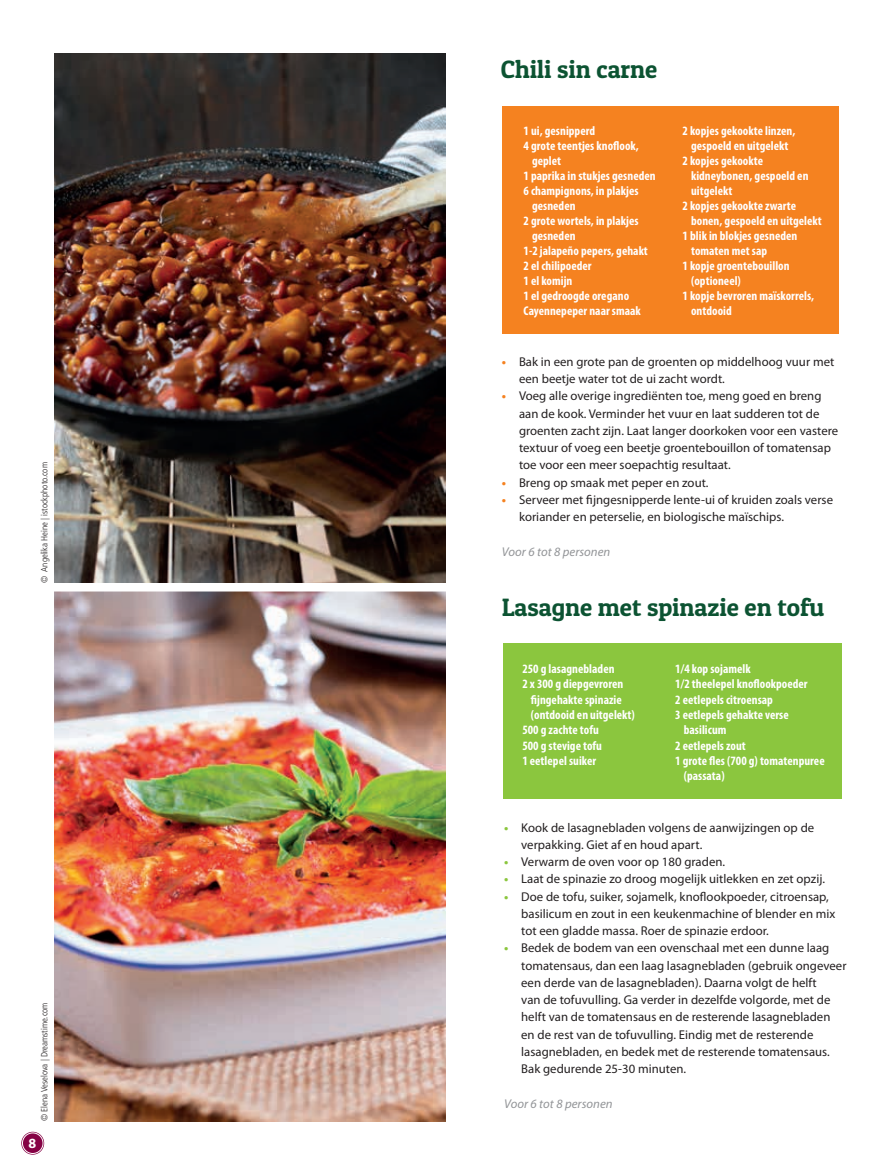
<style>
.page{position:relative;width:893px;height:1174px;background:#fff}
.page>*{position:absolute;margin:0;border:0;box-sizing:border-box;transform-origin:0 0}
.t1{font:25.2px "Patua One";color:#0c5332}
.t2{font:700 14.1px "Myriad Pro";color:#fff}
.t3{font:12.75px/17.2px "Myriad Pro";letter-spacing:.005em;color:#231f20}
.t4{font:700 condensed 12.75px "Myriad Pro";letter-spacing:.005em;color:#fff}
.t5{font:italic 12.75px "Myriad Pro";letter-spacing:.005em;color:#939598}
.t6{font:300 condensed 9px "Frutiger LT Std";color:#231f20}
.s1{font-weight:700;color:#f58220}
.s2{font-weight:700;color:#8bc63e}
</style>
<div class="page">
<svg style="left:21px;top:1131px;width:23px;height:23px"></svg>
<div style="left:22px;top:1132px;width:21px;height:21px;border:1px solid #fff;border-radius:50%"></div>
<div style="left:502px;top:106px;width:337px;height:227px;background:#f58220"></div>
<div style="left:503px;top:643px;width:338px;height:156px;background:#8bc63e"></div>
<img style="left:54px;top:591px;width:392px;height:530px">
<img style="left:54px;top:54px;width:392px;height:528px">
<p class="t6" style="left:39px;top:582px;width:122px;rotate:-90deg">© Angelika Heine | istockphoto.com</p>
<p class="t6" style="left:39px;top:1121px;width:120px;rotate:-90deg">© Elena Veselova | Dreamstime.com</p>
<p class="t2" style="left:29px;top:1133px;width:9px">8</p>
<h1 class="t1" style="left:501px;top:54px;width:158px">Chili sin carne</h1>
<p class="t4" style="left:523px;top:123px;width:73px">1 ui, gesnipperd</p>
<p class="t4" style="left:523px;top:138px;width:117px">4 grote teentjes knoflook,</p>
<p class="t4" style="left:532px;top:153px;width:31px">geplet</p>
<p class="t4" style="left:523px;top:168px;width:134px">1 paprika in stukjes gesneden</p>
<p class="t4" style="left:523px;top:183px;width:117px">6 champignons, in plakjes</p>
<p class="t4" style="left:532px;top:198px;width:45px">gesneden</p>
<p class="t4" style="left:523px;top:213px;width:117px">2 grote wortels, in plakjes</p>
<p class="t4" style="left:532px;top:228px;width:45px">gesneden</p>
<p class="t4" style="left:523px;top:243px;width:126px">1-2 jalapeño pepers, gehakt</p>
<p class="t4" style="left:523px;top:258px;width:70px">2 el chilipoeder</p>
<p class="t4" style="left:523px;top:273px;width:50px">1 el komijn</p>
<p class="t4" style="left:523px;top:288px;width:107px">1 el gedroogde oregano</p>
<p class="t4" style="left:523px;top:303px;width:119px">Cayennepeper naar smaak</p>
<p class="t4" style="left:683px;top:123px;width:114px">2 kopjes gekookte linzen,</p>
<p class="t4" style="left:691px;top:138px;width:99px">gespoeld en uitgelekt</p>
<p class="t4" style="left:683px;top:153px;width:82px">2 kopjes gekookte</p>
<p class="t4" style="left:691px;top:168px;width:119px">kidneybonen, gespoeld en</p>
<p class="t4" style="left:691px;top:183px;width:43px">uitgelekt</p>
<p class="t4" style="left:683px;top:198px;width:115px">2 kopjes gekookte zwarte</p>
<p class="t4" style="left:691px;top:213px;width:132px">bonen, gespoeld en uitgelekt</p>
<p class="t4" style="left:683px;top:228px;width:116px">1 blik in blokjes gesneden</p>
<p class="t4" style="left:691px;top:243px;width:78px">tomaten met sap</p>
<p class="t4" style="left:683px;top:258px;width:109px">1 kopje groentebouillon</p>
<p class="t4" style="left:691px;top:273px;width:51px">(optioneel)</p>
<p class="t4" style="left:683px;top:288px;width:133px">1 kopje bevroren maïskorrels,</p>
<p class="t4" style="left:691px;top:303px;width:42px">ontdooid</p>
<p class="t3" style="left:519px;top:352px;width:317px;text-indent:-17px"><span class="s1">•</span> Bak in een grote pan de groenten op middelhoog vuur met een beetje water tot de ui zacht wordt.</p>
<p class="t3" style="left:519px;top:387px;width:321px;text-indent:-17px"><span class="s1">•</span> Voeg alle overige ingrediënten toe, meng goed en breng aan de kook. Verminder het vuur en laat sudderen tot de groenten zacht zijn. Laat langer doorkoken voor een vastere textuur of voeg een beetje groentebouillon of tomatensap toe voor een meer soepachtig resultaat.</p>
<p class="t3" style="left:502px;top:473px;width:208px"><span class="s1">•</span> Breng op smaak met peper en zout.</p>
<p class="t3" style="left:519px;top:490px;width:316px;text-indent:-17px"><span class="s1">•</span> Serveer met fijngesnipperde lente-ui of kruiden zoals verse koriander en peterselie, en biologische maïschips.</p>
<p class="t5" style="left:502px;top:543px;width:110px">Voor 6 tot 8 personen</p>
<h1 class="t1" style="left:502px;top:591px;width:324px">Lasagne met spinazie en tofu</h1>
<p class="t4" style="left:522px;top:661px;width:94px">250 g lasagnebladen</p>
<p class="t4" style="left:522px;top:676px;width:103px">2 x 300 g diepgevroren</p>
<p class="t4" style="left:531px;top:691px;width:92px">fijngehakte spinazie</p>
<p class="t4" style="left:531px;top:707px;width:106px">(ontdooid en uitgelekt)</p>
<p class="t4" style="left:522px;top:722px;width:78px">500 g zachte tofu</p>
<p class="t4" style="left:522px;top:737px;width:81px">500 g stevige tofu</p>
<p class="t4" style="left:522px;top:752px;width:75px">1 eetlepel suiker</p>
<p class="t4" style="left:675px;top:661px;width:77px">1/4 kop sojamelk</p>
<p class="t4" style="left:675px;top:676px;width:134px">1/2 theelepel knoflookpoeder</p>
<p class="t4" style="left:675px;top:691px;width:99px">2 eetlepels citroensap</p>
<p class="t4" style="left:675px;top:707px;width:115px">3 eetlepels gehakte verse</p>
<p class="t4" style="left:684px;top:722px;width:44px">basilicum</p>
<p class="t4" style="left:675px;top:737px;width:72px">2 eetlepels zout</p>
<p class="t4" style="left:675px;top:752px;width:151px">1 grote fles (700 g) tomatenpuree</p>
<p class="t4" style="left:684px;top:768px;width:42px">(passata)</p>
<p class="t3" style="left:521px;top:818px;width:295px;text-indent:-17px"><span class="s2">•</span> Kook de lasagnebladen volgens de aanwijzingen op de verpakking. Giet af en houd apart.</p>
<p class="t3" style="left:504px;top:853px;width:223px"><span class="s2">•</span> Verwarm de oven voor op 180 graden.</p>
<p class="t3" style="left:504px;top:870px;width:322px"><span class="s2">•</span> Laat de spinazie zo droog mogelijk uitlekken en zet opzij.</p>
<p class="t3" style="left:521px;top:887px;width:316px;text-indent:-17px"><span class="s2">•</span> Doe de tofu, suiker, sojamelk, knoflookpoeder, citroensap, basilicum en zout in een keukenmachine of blender en mix tot een gladde massa. Roer de spinazie erdoor.</p>
<p class="t3" style="left:521px;top:939px;width:327px;text-indent:-17px"><span class="s2">•</span> Bedek de bodem van een ovenschaal met een dunne laag tomatensaus, dan een laag lasagnebladen (gebruik ongeveer een derde van de lasagnebladen). Daarna volgt de helft<br>van de tofuvulling. Ga verder in dezelfde volgorde, met de helft van de tomatensaus en de resterende lasagnebladen en de rest van de tofuvulling. Eindig met de resterende lasagnebladen, en bedek met de resterende tomatensaus.<br>Bak gedurende 25-30 minuten.</p>
<p class="t5" style="left:504px;top:1095px;width:110px">Voor 6 tot 8 personen</p>
</div>
